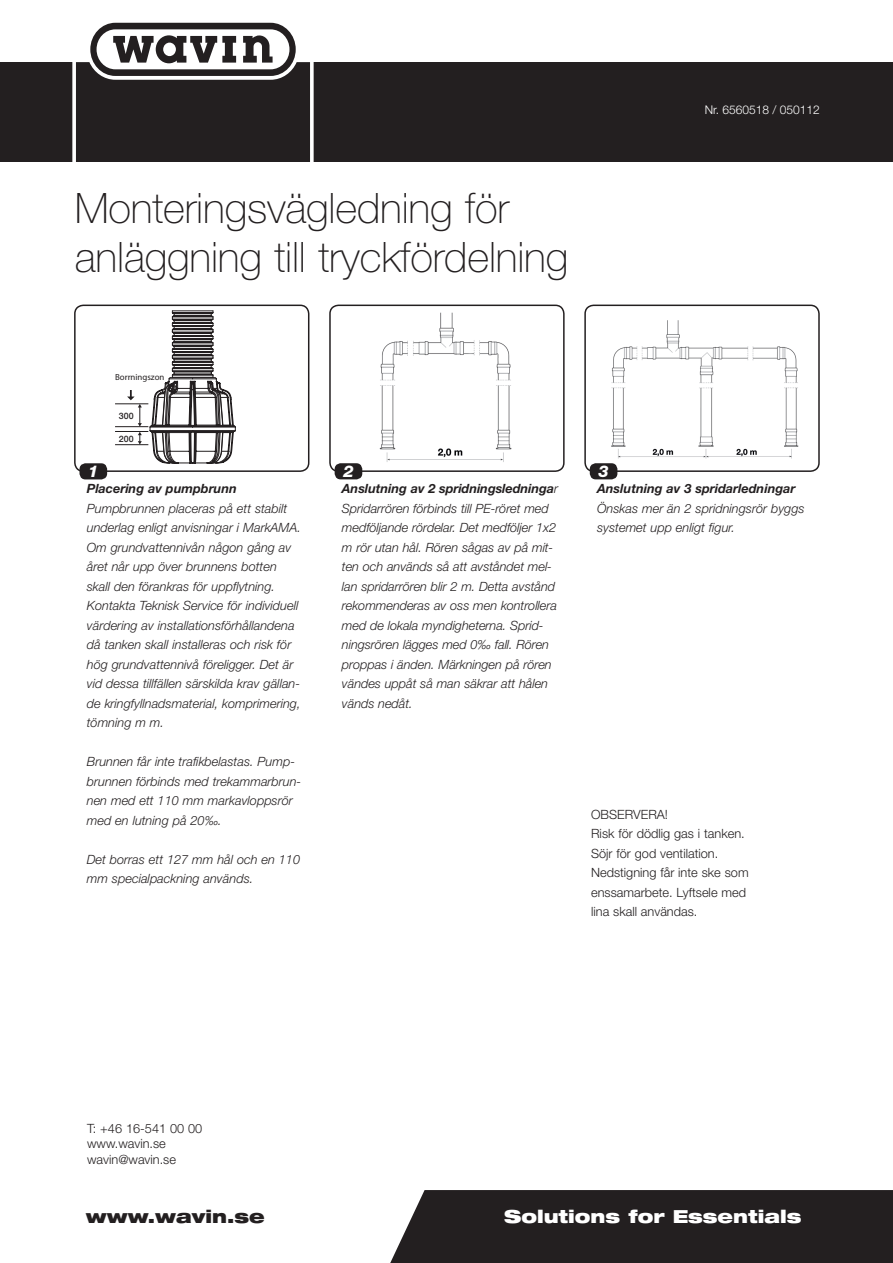
<style>
.page{position:relative;width:893px;height:1263px;background:#fff}
.page>*{position:absolute;margin:0;border:0;box-sizing:border-box;transform-origin:0 0}
.Overskrift{font:100 42px "Helvetica Neue";letter-spacing:-.005em;color:#231f20}
.Overskrift_neg{font:900 expanded 18px "Helvetica Neue";color:#fff}
.Overskrift_neg-2{font:900 expanded 18px "Helvetica Neue";color:#231f20}
.t1{font:italic 800 16.2px "Helvetica Neue";color:#fff}
.Normal{font:italic 300 12.75px/19.5px "Helvetica Neue";color:#231f20}
.Normal-2{font:300 12.75px/19.5px "Helvetica Neue";color:#231f20}
.Normal-3{font:italic 700 12.75px "Helvetica Neue";color:#231f20}
.t2{font:300 12px "Helvetica Neue";color:#fff}
.t3{font:700 8.85px "Helvetica Neue";color:#231f20}
.t4{font:500 8.85px "Helvetica Neue";color:#231f20}
.s1{font-weight:300}
</style>
<div class="page">
<img style="left:358px;top:312px;width:154px;height:157px">
<div style="left:329px;top:305px;width:236px;height:167px;border:2px solid #231f20;border-radius:9px"></div>
<div style="left:0;top:62px;width:893px;height:99px;background:#231f20"></div>
<div style="left:390px;top:1190px;width:503px;height:73px;background:#231f20"></div>
<svg style="left:72px;top:22px;width:242px;height:139px"></svg>
<svg style="left:150px;top:311px;width:86px;height:152px"></svg>
<hr style="left:115px;top:404px;width:33px;height:1px;background:#231f20">
<hr style="left:115px;top:431px;width:33px;height:1px;background:#231f20">
<hr style="left:115px;top:426px;width:33px;height:1px;background:#231f20">
<hr style="left:115px;top:444px;width:33px;height:1px;background:#231f20">
<svg style="left:127px;top:390px;width:15px;height:55px"></svg>
<div style="left:74px;top:305px;width:235px;height:167px;border:2px solid #231f20;border-radius:9px"></div>
<div style="left:79px;top:463px;width:28px;height:16px;background:#231f20;border-radius:6px"></div>
<div style="left:335px;top:463px;width:27px;height:16px;background:#231f20;border-radius:6px"></div>
<img style="left:611px;top:320px;width:188px;height:148px">
<div style="left:584px;top:305px;width:236px;height:167px;border:2px solid #231f20;border-radius:9px"></div>
<div style="left:590px;top:463px;width:27px;height:16px;background:#231f20;border-radius:6px"></div>
<p class="Overskrift" style="left:75px;top:184px;width:436px">Monteringsvägledning för</p>
<p class="Overskrift" style="left:75px;top:233px;width:495px">anläggning till tryckfördelning</p>
<p class="t2" style="left:705px;top:102px;width:117px">Nr. 6560518 / 050112</p>
<p class="t3" style="left:115px;top:372px;width:51px">Borrningszon</p>
<p class="t1" style="left:88px;top:462px;width:12px">1</p>
<p class="t4" style="left:119px;top:410px;width:16px">300</p>
<p class="t4" style="left:119px;top:433px;width:16px">200</p>
<p class="Normal-3" style="left:87px;top:481px;width:152px">Placering av pumpbrunn</p>
<p class="Normal" style="left:87px;top:498px;width:216px">Pumpbrunnen placeras på ett stabilt underlag enligt anvisningar i MarkAMA.</p>
<p class="Normal" style="left:87px;top:537px;width:206px">Om grundvattennivån någon gång av året når upp över brunnens botten skall den förankras för uppflytning.</p>
<p class="Normal" style="left:87px;top:596px;width:215px">Kontakta Teknisk Service för individuell värdering av installationsförhållandena då tanken skall installeras och risk för hög grundvattennivå föreligger. Det är vid dessa tillfällen särskilda krav gällan&shy;de kringfyllnadsmaterial, komprimering, tömning m m.</p>
<p class="Normal" style="left:87px;top:752px;width:216px">Brunnen får inte trafikbelastas. Pump&shy;brunnen förbinds med trekammarbrun&shy;nen med ett 110 mm markavloppsrör med en lutning på 20‰.</p>
<p class="Normal" style="left:87px;top:849px;width:215px">Det borras ett 127 mm hål och en 110 mm specialpackning används.</p>
<p class="t1" style="left:343px;top:462px;width:12px">2</p>
<p class="Normal-3" style="left:342px;top:481px;width:218px">Anslutning av 2 spridningsledninga<span class="s1">r</span></p>
<p class="Normal" style="left:342px;top:498px;width:217px">Spridarrören förbinds till PE-röret med medföljande rördelar. Det medföljer 1x2 m rör utan hål. Rören sågas av på mit&shy;ten och används så att avståndet mel&shy;lan spridarrören blir 2 m. Detta avstånd rekommenderas av oss men kontrollera med de lokala myndigheterna. Sprid&shy;ningsrören lägges med 0‰ fall. Rören proppas i änden. Märkningen på rören vändes uppåt så man säkrar att hålen vänds nedåt.</p>
<p class="t1" style="left:598px;top:462px;width:12px">3</p>
<p class="Normal-3" style="left:597px;top:481px;width:200px">Anslutning av 3 spridarledningar</p>
<p class="Normal" style="left:597px;top:498px;width:209px">Önskas mer än 2 spridningsrör byggs systemet upp enligt figur.</p>
<p class="Normal-2" style="left:591px;top:804px;width:78px">OBSERVERA!</p>
<p class="Normal-2" style="left:591px;top:823px;width:159px">Risk för dödlig gas i tanken.<br>Söjr för god ventilation.<br>Nedstigning får inte ske som enssamarbete. Lyftsele med lina skall användas.</p>
<p class="Normal-2" style="left:87px;top:1118px;width:117px">T: +46 16-541 00 00</p>
<p class="Normal-2" style="left:87px;top:1134px;width:80px">www.wavin.se</p>
<p class="Normal-2" style="left:87px;top:1149px;width:90px">wavin@wavin.se</p>
<p class="Overskrift_neg-2" style="left:86px;top:1205px;width:180px">www.wavin.se</p>
<p class="Overskrift_neg" style="left:504px;top:1205px;width:299px">Solutions for Essentials</p>
</div>
